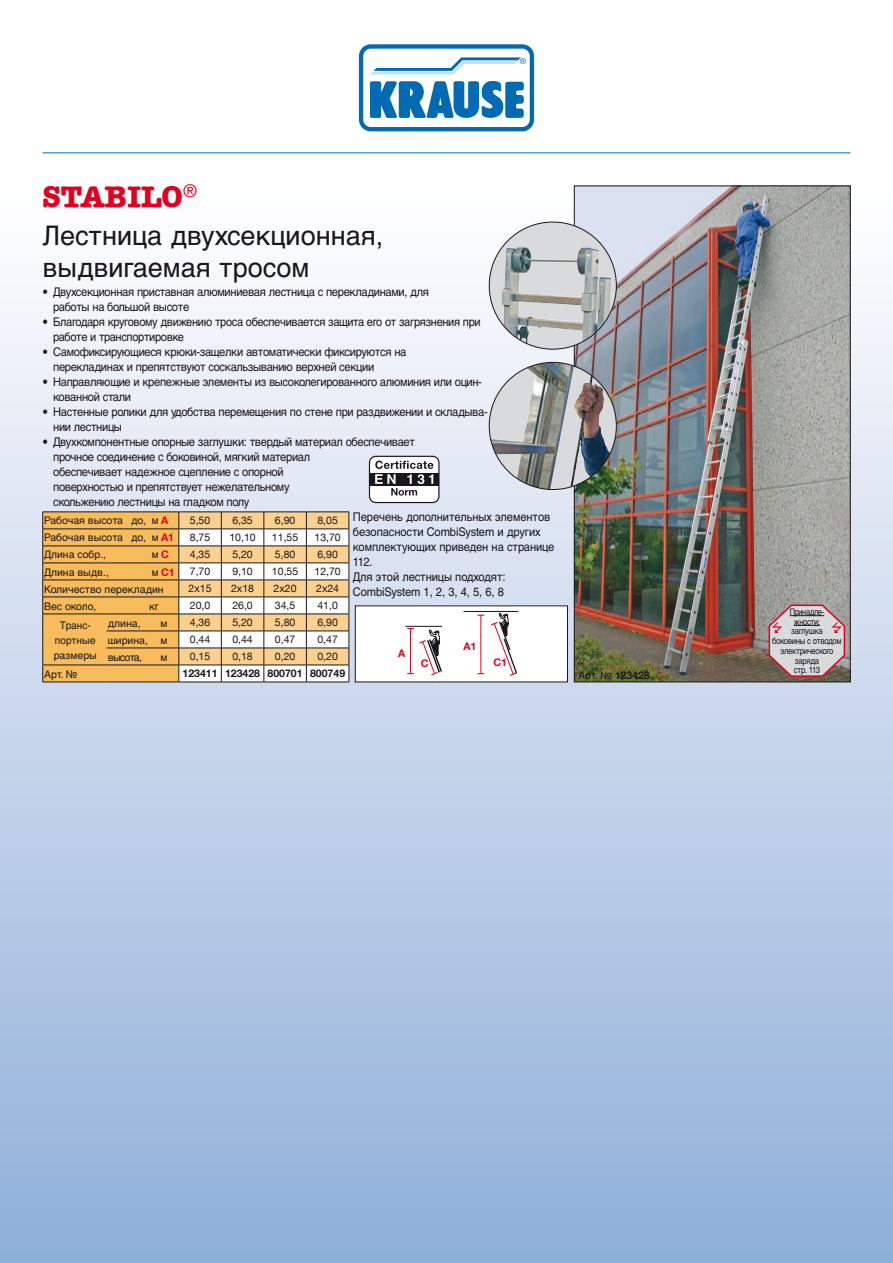
<style>
.page{position:relative;width:893px;height:1263px;background:#fff}
.page>*{position:absolute;margin:0;border:0;box-sizing:border-box;transform-origin:0 0}
.t1{font:700 30px "American Typewriter LT";color:#e20020}
.t2{font:27px/32.2px "Helvetica Cyr Upright";color:#1a171c}
.t3{font:12px/15px "Helvetica Cyr Upright";letter-spacing:-.03em;color:#1a171c;scale:.93 1}
.t4{font:12px/15px "Helvetica Cyr Upright";letter-spacing:-.01em;color:#1a171c;scale:.93 1}
.t5{font:10.5px "Helvetica Neue LT";color:#1a171c}
.t6{font:10.5px "Helvetica Cyr Upright";color:#1a171c}
.t7{font:700 10.5px "Helvetica Neue LT";color:#1a171c}
.t8{font:10.5px/15px "Helvetica Cyr Upright";color:#1a171c;text-align:center;scale:.95 1}
.t9{font:700 10.5px "Helvetica Neue LT";color:#e20020}
.t10{font:9px/9.8px "Helvetica Cyr Upright";letter-spacing:-.04em;color:#1a171c;text-align:center;scale:.83 1}
.s1{font-family:"Helvetica Neue LT";font-weight:700;color:#e20020}
.s2{font-family:"Helvetica Cyr Upright";font-weight:400;color:#1a171c}
.s3{font-family:"Helvetica Cyr Upright";font-weight:400}
</style>
<div class="page">
<div style="left:0;top:185px;width:893px;height:1078px;background:linear-gradient(to bottom,#fdfbfb,#8fafd8)"></div>
<hr style="left:43px;top:153px;width:807px;height:1px;background:#006ab3">
<svg style="left:357px;top:43px;width:179px;height:90px"></svg>
<svg style="left:359px;top:44px;width:175px;height:87px"></svg>
<img style="left:576px;top:188px;width:272px;height:492px">
<svg style="left:489px;top:362px;width:127px;height:127px;background:#a6a8a6"></svg>
<img style="left:553px;top:362px;width:54px;height:127px">
<div style="left:489px;top:222px;width:127px;height:127px;background:#d9dadb;border-radius:50%"></div>
<img style="left:502px;top:247px;width:109px;height:102px">
<div style="left:369px;top:456px;width:70px;height:46px;background:#fff;border-radius:6px"></div>
<div style="left:369px;top:456px;width:70px;height:47px;border:1px solid #1a171c;border-radius:6px"></div>
<div style="left:369px;top:473px;width:70px;height:12px;background:#1a171c"></div>
<svg style="left:375px;top:461px;width:58px;height:35px"></svg>
<div style="left:355px;top:606px;width:212px;height:76px;background:#fff"></div>
<hr style="left:405px;top:626px;width:37px;height:1px;background:#1a171c">
<svg style="left:407px;top:628px;width:35px;height:48px"></svg>
<hr style="left:464px;top:611px;width:54px;height:1px;background:#1a171c">
<svg style="left:491px;top:613px;width:26px;height:63px"></svg>
<hr style="left:480px;top:615px;width:1px;height:59px;background:#e2001a">
<svg style="left:39px;top:185px;width:162px;height:55px"></svg>
<hr style="left:43px;top:682px;width:64px;height:1px;background:#1a171c">
<hr style="left:107px;top:682px;width:72px;height:1px;background:#1a171c">
<hr style="left:179px;top:682px;width:42px;height:1px;background:#1a171c">
<hr style="left:221px;top:682px;width:43px;height:1px;background:#1a171c">
<hr style="left:264px;top:682px;width:42px;height:1px;background:#1a171c">
<hr style="left:306px;top:682px;width:43px;height:1px;background:#1a171c">
<svg style="left:42px;top:512px;width:308px;height:170px"></svg>
<svg style="left:768px;top:603px;width:78px;height:75px;background:#c5b7b8"></svg>
<h1 class="t1" style="left:43px;top:179px;width:156px">STABILO<sup>®</sup></h1>
<h2 class="t2" style="left:43px;top:220px;width:342px">Лестница двухсекционная, выдвигаемая тросом</h2>
<p class="t3" style="left:53px;top:284px;width:406px;text-indent:-11px">• Двухсекционная приставная алюминиевая лестница с перекладинами, для работы на большой высоте</p>
<p class="t3" style="left:53px;top:314px;width:461px;text-indent:-11px">• Благодаря круговому движению троса обеспечивается защита его от загрязнения при работе и транспортировке</p>
<p class="t3" style="left:53px;top:344px;width:381px;text-indent:-11px">• Самофиксирующиеся крюки-защелки автоматически фиксируются на перекладинах и препятствуют соскальзыванию верхней секции</p>
<p class="t3" style="left:53px;top:374px;width:463px;text-indent:-11px">• Направляющие и крепежные элементы из высоколегированного алюминия или оцин&shy;кованной стали</p>
<p class="t3" style="left:53px;top:404px;width:469px;text-indent:-11px">• Настенные ролики для удобства перемещения по стене при раздвижении и складыва&shy;нии лестницы</p>
<p class="t3" style="left:53px;top:434px;width:391px;text-indent:-11px">• Двухкомпонентные опорные заглушки: твердый материал обеспечивает прочное соединение с боковиной, мягкий материал<br>обеспечивает надежное сцепление с опорной<br>поверхностью и препятствует нежелательному<br>скольжению лестницы на гладком полу</p>
<p class="t6" style="left:44px;top:515px;width:126px">Рабочая высота до, м <span class="s1">A</span></p>
<p class="t5" style="left:190px;top:514px;width:22px">5,50</p>
<p class="t5" style="left:232px;top:514px;width:22px">6,35</p>
<p class="t5" style="left:275px;top:514px;width:22px">6,90</p>
<p class="t5" style="left:317px;top:514px;width:22px">8,05</p>
<p class="t6" style="left:44px;top:532px;width:132px">Рабочая высота до, м <span class="s1">A1</span></p>
<p class="t5" style="left:190px;top:531px;width:22px">8,75</p>
<p class="t5" style="left:229px;top:531px;width:28px">10,10</p>
<p class="t5" style="left:272px;top:531px;width:28px">11,55</p>
<p class="t5" style="left:314px;top:531px;width:28px">13,70</p>
<p class="t6" style="left:44px;top:549px;width:64px">Длина собр.,</p>
<p class="t6" style="left:152px;top:549px;width:18px">м<span class="s1">C</span></p>
<p class="t5" style="left:190px;top:548px;width:22px">4,35</p>
<p class="t5" style="left:232px;top:548px;width:22px">5,20</p>
<p class="t5" style="left:275px;top:548px;width:22px">5,80</p>
<p class="t5" style="left:317px;top:548px;width:22px">6,90</p>
<p class="t6" style="left:44px;top:566px;width:66px">Длина выдв.,</p>
<p class="t9" style="left:152px;top:565px;width:24px"><span class="s2">м</span>C1</p>
<p class="t5" style="left:190px;top:565px;width:22px">7,70</p>
<p class="t5" style="left:232px;top:565px;width:22px">9,10</p>
<p class="t5" style="left:272px;top:565px;width:28px">10,55</p>
<p class="t5" style="left:314px;top:565px;width:28px">12,70</p>
<p class="t6" style="left:44px;top:583px;width:121px">Количество перекладин</p>
<p class="t5" style="left:189px;top:582px;width:24px">2x15</p>
<p class="t5" style="left:231px;top:582px;width:24px">2x18</p>
<p class="t5" style="left:274px;top:582px;width:24px">2x20</p>
<p class="t5" style="left:316px;top:582px;width:24px">2x24</p>
<p class="t6" style="left:44px;top:600px;width:54px">Вес около,</p>
<p class="t6" style="left:149px;top:600px;width:11px">кг</p>
<p class="t5" style="left:190px;top:599px;width:22px">20,0</p>
<p class="t5" style="left:232px;top:599px;width:22px">26,0</p>
<p class="t5" style="left:275px;top:599px;width:22px">34,5</p>
<p class="t5" style="left:317px;top:599px;width:22px">41,0</p>
<p class="t8" style="left:54px;top:617px;width:47px">Транс&shy;портные размеры</p>
<p class="t6" style="left:108px;top:617px;width:34px">длина,</p>
<p class="t6" style="left:161px;top:617px;width:8px">м</p>
<p class="t5" style="left:190px;top:616px;width:22px">4,36</p>
<p class="t5" style="left:232px;top:616px;width:22px">5,20</p>
<p class="t5" style="left:275px;top:616px;width:22px">5,80</p>
<p class="t5" style="left:317px;top:616px;width:22px">6,90</p>
<p class="t6" style="left:108px;top:634px;width:61px">ширина, м</p>
<p class="t5" style="left:190px;top:633px;width:22px">0,44</p>
<p class="t5" style="left:232px;top:633px;width:22px">0,44</p>
<p class="t5" style="left:275px;top:633px;width:22px">0,47</p>
<p class="t5" style="left:317px;top:633px;width:22px">0,47</p>
<p class="t6" style="left:108px;top:651px;width:36px">высота,</p>
<p class="t6" style="left:161px;top:651px;width:8px">м</p>
<p class="t5" style="left:190px;top:650px;width:22px">0,15</p>
<p class="t5" style="left:232px;top:650px;width:22px">0,18</p>
<p class="t5" style="left:275px;top:650px;width:22px">0,20</p>
<p class="t5" style="left:317px;top:650px;width:22px">0,20</p>
<p class="t6" style="left:44px;top:668px;width:34px">Арт. №</p>
<p class="t7" style="left:183px;top:667px;width:164px">123411 123428 800701 800749</p>
<p class="t4" style="left:353px;top:509px;width:218px">Перечень дополнительных элементов безопасности CombiSystem и других комплектующих приведен на странице<br>112.<br>Для этой лестницы подходят:<br>CombiSystem 1, 2, 3, 4, 5, 6, 8</p>
<p class="t9" style="left:398px;top:646px;width:9px">A</p>
<p class="t9" style="left:463px;top:640px;width:15px">A1</p>
<p class="t9" style="left:421px;top:657px;width:9px">C</p>
<p class="t9" style="left:493px;top:656px;width:15px">C1</p>
<p class="t7" style="left:578px;top:668px;width:73px"><span class="s3">Арт. №</span> 123428</p>
<p class="t10" style="left:772px;top:607px;width:85px">Принадле-<br>жности:<br>заглушка<br>боковины с отводом электрического заряда<br>стр. 113</p>
</div>
